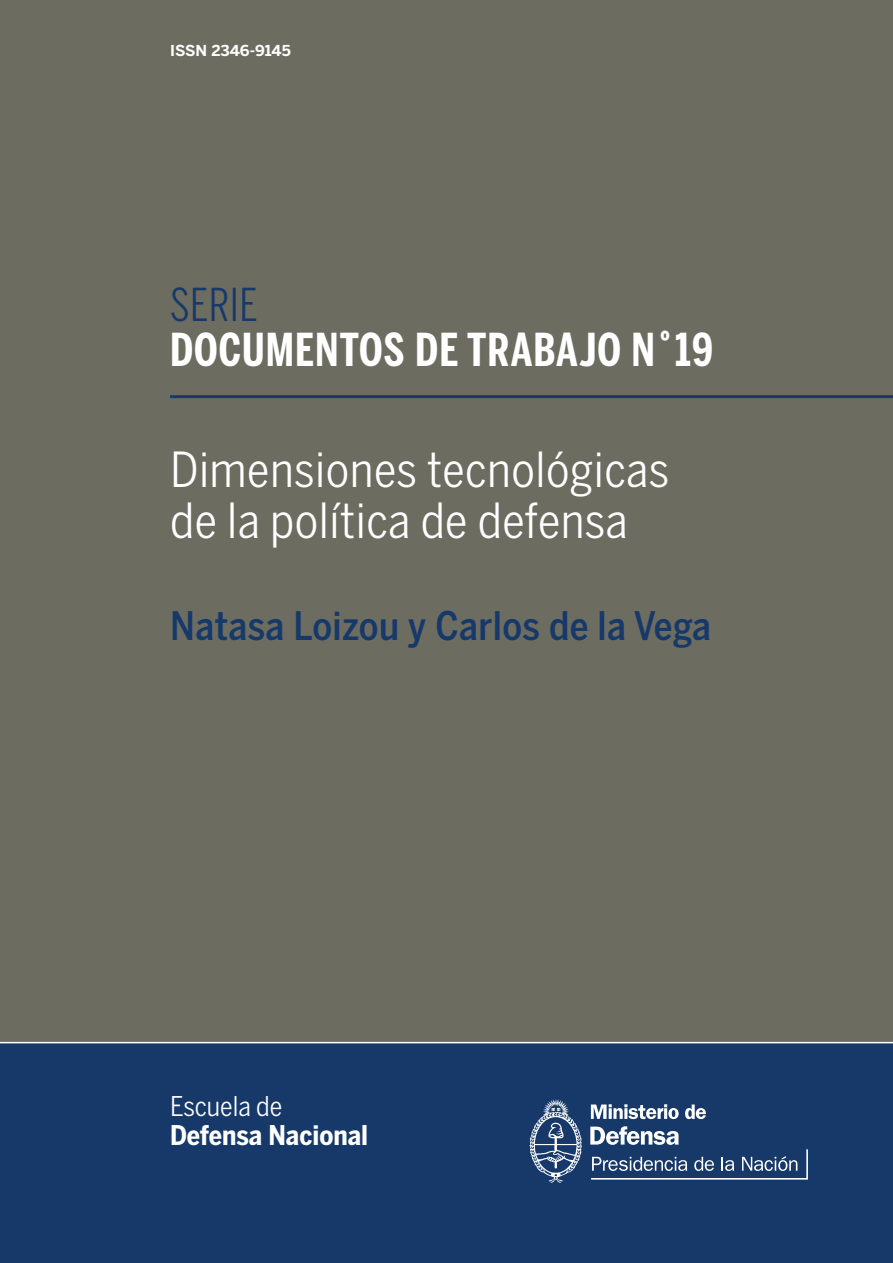
<style>
.page{position:relative;width:893px;height:1263px;background:#fff}
.page>*{position:absolute;margin:0;border:0;box-sizing:border-box;transform-origin:0 0}
.t1{font:48px/51px "Benton Sans Cond";letter-spacing:.01em;color:#fff}
.t2{font:700 45px "Benton Sans Comp";letter-spacing:.025em;color:#fff}
.t3{font:45px "Benton Sans Comp";letter-spacing:.01em;color:#17396a}
.t4{font:500 39px "Benton Sans Cond";letter-spacing:.01em;color:#17396a}
.t5{font:700 27px "Benton Sans Cond";color:#fff}
.t6{font:27px "Benton Sans Cond";color:#fff}
.t7{font:700 15px "Benton Sans";color:#fff}
</style>
<div class="page">
<div style="left:0;top:0;width:893px;height:1052px;background:#6d6c61"></div>
<div style="left:0;top:1041px;width:893px;height:222px;background:#17396a"></div>
<svg style="left:590px;top:1126px;width:218px;height:53px;background:#3d5982"></svg>
<svg style="left:591px;top:1104px;width:88px;height:15px"></svg>
<svg style="left:685px;top:1104px;width:21px;height:15px"></svg>
<svg style="left:529px;top:1099px;width:53px;height:83px;background:#4b668b"></svg>
<hr style="left:170px;top:395px;width:723px;height:3px;background:#17396a">
<p class="t7" style="left:170px;top:41px;width:122px">ISSN 2346-9145</p>
<p class="t3" style="left:170px;top:278px;width:89px">SERIE</p>
<p class="t2" style="left:170px;top:323px;width:544px">DOCUMENTOS DE TRABAJO N˚19</p>
<p class="t1" style="left:170px;top:443px;width:501px">Dimensiones tecnológicas de la política de defensa</p>
<p class="t4" style="left:170px;top:603px;width:543px">Natasa Loizou y Carlos de la Vega</p>
<p class="t6" style="left:170px;top:1091px;width:114px">Escuela de</p>
<p class="t5" style="left:170px;top:1119px;width:200px">Defensa Nacional</p>
</div>
